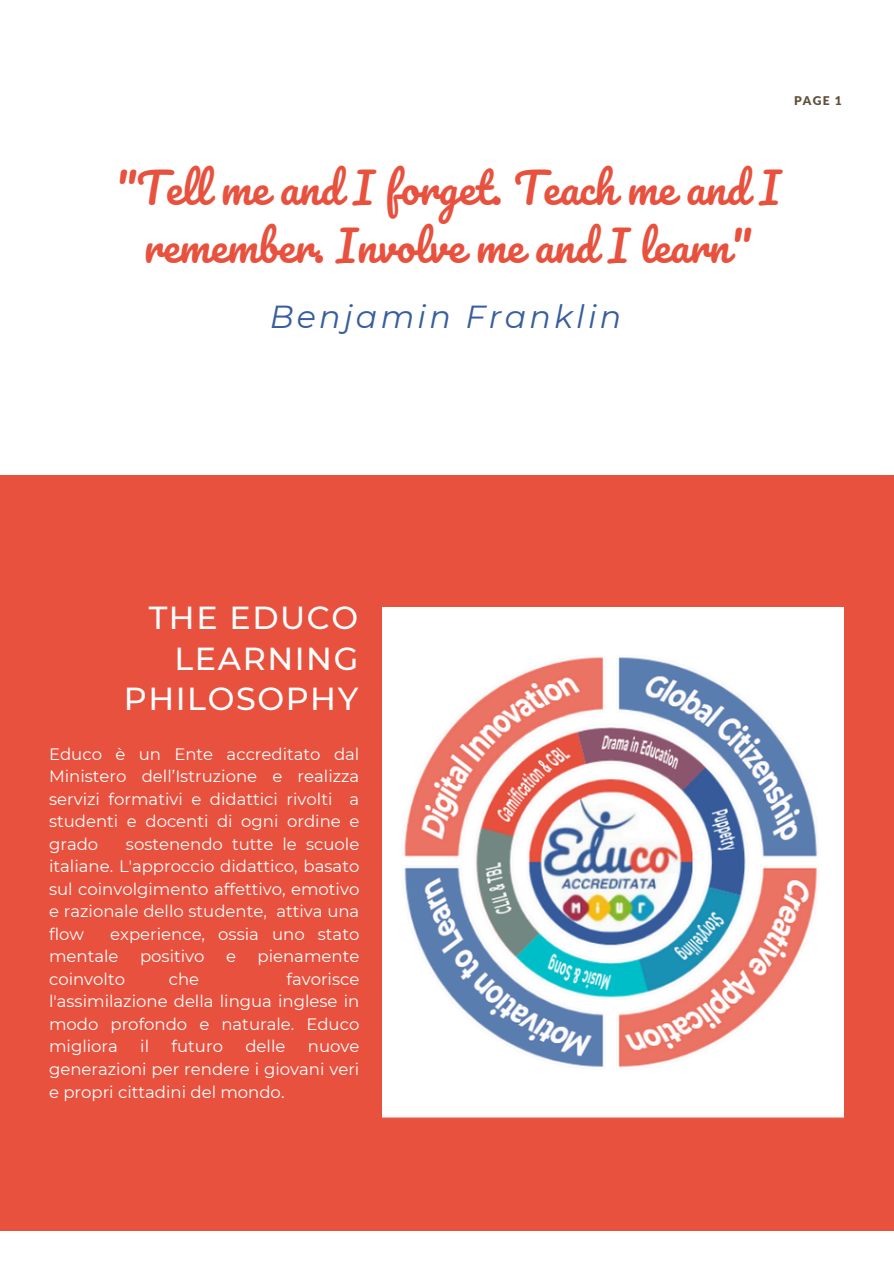
<style>
.page{position:relative;width:894px;height:1264px;background:#fff}
.page>*{position:absolute;margin:0;border:0;box-sizing:border-box;transform-origin:0 0}
.t1{font:42px/58.5px "Pacifico";color:#e8513e;text-align:center}
.t2{font:500 31.8px/40.5px "Montserrat";letter-spacing:.05em;color:#fff;text-align:right}
.t3{font:italic 31.8px "Montserrat";letter-spacing:.1em;color:#375e9e}
.t4{font:16.5px/22.5px "Montserrat";color:#fff;text-align:justify}
.t5{font:900 12.15px "Lato Latin";color:#62503d}
</style>
<div class="page">
<div style="left:0;top:476px;width:893px;height:755px;background:#e8513e"></div>
<img style="left:382px;top:608px;width:460px;height:510px">
<h4 class="t5" style="left:793px;top:95px;width:49px">PAGE 1</h4>
<p class="t1" style="left:115px;top:161px;width:666px">"Tell me and I forget. Teach me and I remember. Involve me and I learn"</p>
<h1 class="t3" style="left:270px;top:297px;width:353px">Benjamin Franklin</h1>
<h2 class="t2" style="left:124px;top:597px;width:236px">THE EDUCO<br>LEARNING<br>PHILOSOPHY</h2>
<h3 class="t4" style="left:49px;top:742px;width:312px">Educo è un Ente accreditato dal Ministero dell’Istruzione e realizza servizi formativi e didattici rivolti a studenti e docenti di ogni ordine e grado</h3>
<h3 class="t4" style="left:49px;top:832px;width:312px;text-indent:77px">sostenendo tutte le scuole italiane. L'approccio didattico, basato sul coinvolgimento affettivo, emotivo e razionale dello studente, attiva una flow</h3>
<h3 class="t4" style="left:49px;top:922px;width:312px;text-indent:61px">experience, ossia uno stato mentale</h3>
<h3 class="t4" style="left:140px;top:945px;width:66px">positivo</h3>
<h3 class="t4" style="left:226px;top:945px;width:11px">e</h3>
<h3 class="t4" style="left:257px;top:945px;width:103px">pienamente</h3>
<h3 class="t4" style="left:49px;top:967px;width:312px;text-indent:237px">favorisce l'assimilazione della lingua inglese in modo profondo e naturale. Educo migliora</h3>
<h3 class="t4" style="left:49px;top:967px;width:77px">coinvolto</h3>
<h3 class="t4" style="left:169px;top:967px;width:32px">che</h3>
<h3 class="t4" style="left:140px;top:1035px;width:10px">il</h3>
<h3 class="t4" style="left:171px;top:1035px;width:53px">futuro</h3>
<h3 class="t4" style="left:245px;top:1035px;width:41px">delle</h3>
<h3 class="t4" style="left:49px;top:1035px;width:312px;text-indent:259px">nuove generazioni per rendere i giovani veri e propri cittadini del mondo.</h3>
</div>
